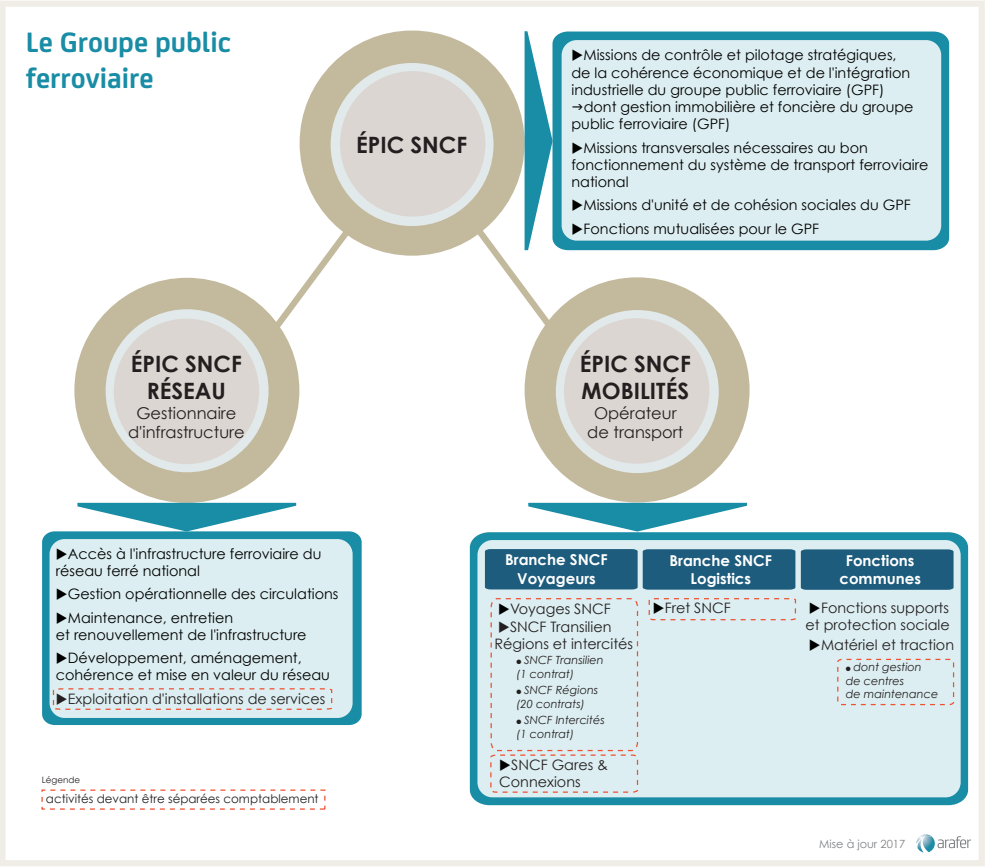
<style>
.page{position:relative;width:985px;height:867px;background:#fff}
.page>*{position:absolute;margin:0;border:0;box-sizing:border-box;transform-origin:0 0}
.t1{font:700 30px/36px "FS Joey";color:#198da5}
.t2{font:700 22.5px/27px "Century Gothic";color:#231f20;text-align:center}
.t3{font:16.25px/19.5px "Century Gothic";color:#231f20;text-align:center}
.t4{font:700 15px/18px "Century Gothic";color:#fff;text-align:center}
.t5{font:14.38px/17.2px "Century Gothic";color:#000}
.t6{font:14.38px/17.2px "Century Gothic";color:#231f20}
.t7{font:11.88px "Century Gothic";color:#231f20}
.t8{font:italic 11.25px/13.5px "Century Gothic";color:#231f20}
.t9{font:11.25px "Century Gothic";color:#808285}
.t10{font:8.75px "Century Gothic";color:#231f20}
.s1{color:#000}
</style>
<div class="page">
<div style="left:300px;top:31px;width:225px;height:225px;background:#c3ba9d;border-radius:50%"></div>
<div style="left:331px;top:63px;width:163px;height:163px;background:#e2e9eb;border-radius:50%"></div>
<div style="left:340px;top:71px;width:145px;height:145px;background:#dbd6d1;border-radius:50%"></div>
<div style="left:74px;top:278px;width:225px;height:225px;background:#c3ba9d;border-radius:50%"></div>
<div style="left:106px;top:309px;width:163px;height:163px;background:#e2e9eb;border-radius:50%"></div>
<div style="left:114px;top:318px;width:145px;height:146px;background:#dbd6d1;border-radius:50%"></div>
<div style="left:525px;top:277px;width:225px;height:225px;background:#c3ba9d;border-radius:50%"></div>
<div style="left:556px;top:310px;width:163px;height:163px;background:#e2e9eb;border-radius:50%"></div>
<div style="left:564px;top:318px;width:145px;height:145px;background:#dbd6d1;border-radius:50%"></div>
<svg style="left:470px;top:532px;width:498px;height:273px;fill:#198da5"></svg>
<svg style="left:42px;top:531px;width:320px;height:194px;fill:#198da5"></svg>
<svg style="left:528px;top:502px;width:219px;height:29px"></svg>
<svg style="left:77px;top:502px;width:219px;height:29px"></svg>
<svg style="left:561px;top:32px;width:388px;height:218px;fill:#198da5"></svg>
<svg style="left:469px;top:31px;width:92px;height:307px"></svg>
<div style="left:562px;top:40px;width:379px;height:200px;background:#dceef1"></div>
<svg style="left:473px;top:537px;width:488px;height:261px;fill:#dceef1"></svg>
<div style="left:50px;top:539px;width:303px;height:178px;background:#dceef1"></div>
<svg style="left:268px;top:217px;width:92px;height:118px"></svg>
<svg style="left:916px;top:834px;width:55px;height:18px"></svg>
<div style="left:485px;top:549px;width:310px;height:40px;background:#1d5c7d"></div>
<div style="left:801px;top:549px;width:153px;height:40px;background:#1d5c7d"></div>
<div style="left:490px;top:597px;width:149px;height:196px;background:#dceef1"></div>
<svg style="left:52px;top:687px;width:281px;height:23px"></svg>
<svg style="left:648px;top:597px;width:149px;height:23px"></svg>
<svg style="left:837px;top:658px;width:118px;height:47px"></svg>
<svg style="left:573px;top:104px;width:10px;height:6px"></svg>
<h1 class="t1" style="left:26px;top:22px;width:207px">Le Groupe public ferroviaire</h1>
<h2 class="t2" style="left:356px;top:131px;width:113px">ÉPIC SNCF</h2>
<p class="t5" style="left:571px;top:46px;width:340px">◆Missions de contrôle et pilotage stratégiques, de la cohérence économique et de l'intégration industrielle du groupe public ferroviaire (GPF)</p>
<p class="t5" style="left:571px;top:98px;width:344px;text-indent:12px">dont gestion immobilière et foncière du groupe public ferroviaire (GPF)</p>
<p class="t5" style="left:571px;top:138px;width:358px">◆Missions transversales nécessaires au bon fonctionnement du système de transport ferroviaire national</p>
<p class="t5" style="left:571px;top:196px;width:341px">◆Missions d'unité et de cohésion sociales du GPF</p>
<p class="t5" style="left:571px;top:219px;width:249px">◆Fonctions mutualisées pour le GPF</p>
<h2 class="t2" style="left:131px;top:350px;width:113px">ÉPIC SNCF<br>RÉSEAU</h2>
<p class="t3" style="left:128px;top:403px;width:118px">Gestionnaire d'infrastructure</p>
<p class="t5" style="left:56px;top:544px;width:267px">◆Accès à l'infrastructure ferroviaire du réseau ferré national</p>
<p class="t5" style="left:56px;top:585px;width:284px">◆Gestion opérationnelle des circulations</p>
<p class="t5" style="left:56px;top:608px;width:252px">◆Maintenance, entretien<br>et renouvellement de l'infrastructure</p>
<p class="t5" style="left:56px;top:649px;width:276px">◆Développement, aménagement, cohérence et mise en valeur du réseau</p>
<p class="t6" style="left:56px;top:689px;width:271px">◆Exploitation d'installations de services</p>
<p class="t10" style="left:42px;top:774px;width:40px">Légende</p>
<p class="t7" style="left:46px;top:791px;width:274px">activités devant être séparées comptablement</p>
<h2 class="t2" style="left:580px;top:350px;width:113px;text-align:left">ÉPIC SNCF<br>MOBILITÉS</h2>
<p class="t3" style="left:587px;top:402px;width:98px">Opérateur de transport</p>
<p class="t4" style="left:505px;top:550px;width:104px">Branche SNCF<br>Voyageurs</p>
<p class="t4" style="left:670px;top:550px;width:104px">Branche SNCF<br>Logistics</p>
<p class="t4" style="left:839px;top:551px;width:83px">Fonctions communes</p>
<p class="t6" style="left:498px;top:599px;width:114px"><span class="s1">◆</span>Voyages SNCF</p>
<p class="t6" style="left:495px;top:617px;width:140px">◆SNCF Transilien<br>Régions et intercités</p>
<p class="t8" style="left:516px;top:653px;width:89px">● SNCF Transilien (1 contrat)</p>
<p class="t8" style="left:516px;top:683px;width:83px">● SNCF Régions (20 contrats)</p>
<p class="t8" style="left:516px;top:713px;width:90px">● SNCF Intercités (1 contrat)</p>
<p class="t6" style="left:499px;top:755px;width:110px"><span class="s1">◆</span>SNCF Gares &amp;<br>Connexions</p>
<p class="t6" style="left:653px;top:599px;width:79px"><span class="s1">◆</span>Fret SNCF</p>
<p class="t6" style="left:805px;top:599px;width:146px"><span class="s1">◆</span>Fonctions supports et protection sociale</p>
<p class="t6" style="left:809px;top:636px;width:147px"><span class="s1">◆</span>Matériel et traction</p>
<p class="t8" style="left:846px;top:660px;width:94px">● dont gestion de centres<br>de maintenance</p>
<p class="t9" style="left:819px;top:836px;width:88px">Mise à jour 2017</p>
</div>
